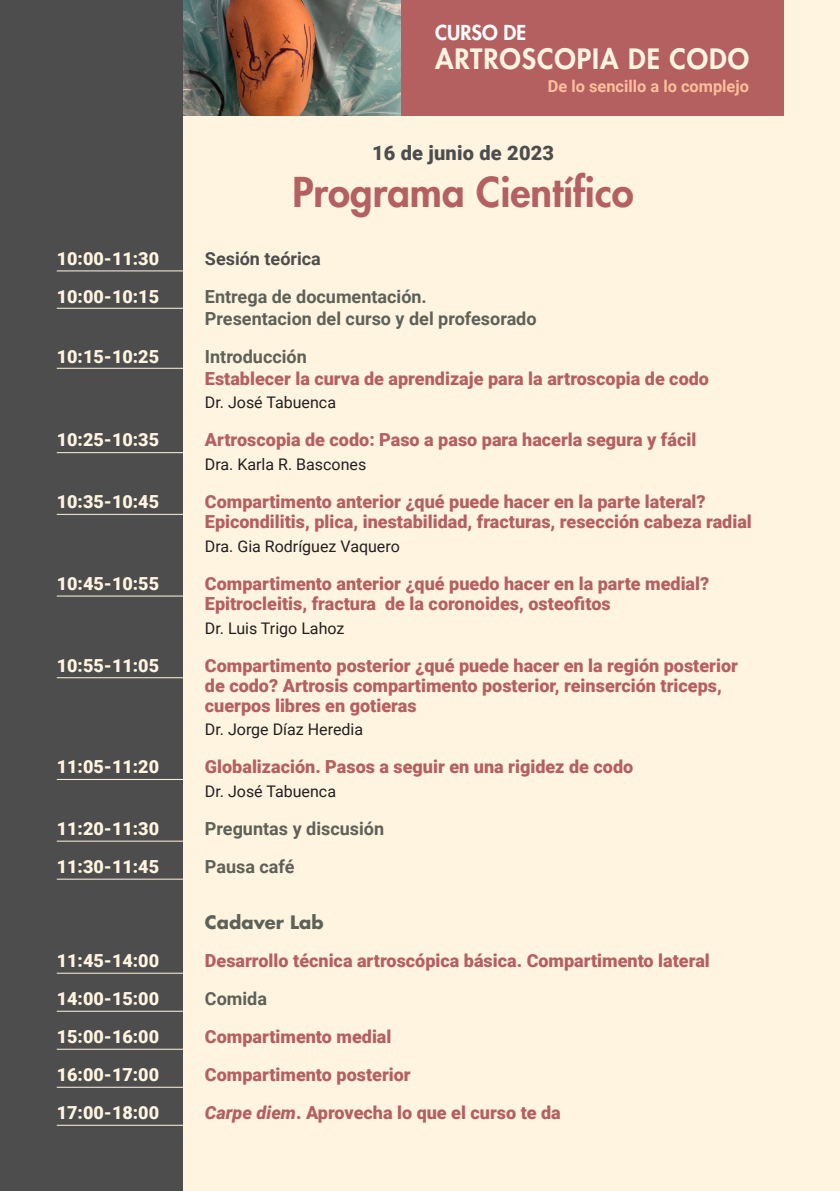
<style>
.page{position:relative;width:840px;height:1191px;background:#fff}
.page>*{position:absolute;margin:0;border:0;box-sizing:border-box;transform-origin:0 0}
.t1{font:800 40px "Futura Std";color:#b46060}
.t2{font:800 27.2px "Futura Std";letter-spacing:.035em;color:#fff4e0}
.t3{font:900 20px "Roboto";letter-spacing:.01em;color:#4d4d4d}
.t4{font:800 20px "Futura Std";color:#fff}
.t5{font:900 18px/22px "Roboto";color:#b46060}
.t6{font:900 18px "Roboto";color:#fff4e0}
.t7{font:700 18px/22px "Roboto";color:#5e6158}
.t8{font:700 18px "Roboto";color:#4d4d4d}
.t9{font:700 18px "Futura Std";color:#5e6158}
.t10{font:700 16.4px "Roboto";color:#ffbf9b}
.t11{font:16px "Roboto";color:#231f20}
.s1{font-weight:700;color:#5e6158}
.s2{font-style:italic}
</style>
<div class="page">
<div style="left:0;top:0;width:839px;height:1191px;background:#fff4e0"></div>
<img style="left:183px;top:0;width:217px;height:115px">
<div style="left:401px;top:0;width:381px;height:115px;background:#b46060"></div>
<div style="left:0;top:0;width:183px;height:1191px;background:#4d4d4d"></div>
<hr style="left:57px;top:270px;width:137px;height:1px;background:#fff4e0">
<hr style="left:57px;top:308px;width:137px;height:1px;background:#fff4e0">
<hr style="left:57px;top:368px;width:137px;height:1px;background:#fff4e0">
<hr style="left:57px;top:452px;width:137px;height:1px;background:#fff4e0">
<hr style="left:57px;top:514px;width:137px;height:1px;background:#fff4e0">
<hr style="left:57px;top:595px;width:137px;height:1px;background:#fff4e0">
<hr style="left:57px;top:677px;width:137px;height:1px;background:#fff4e0">
<hr style="left:57px;top:779px;width:137px;height:1px;background:#fff4e0">
<hr style="left:57px;top:840px;width:137px;height:1px;background:#fff4e0">
<hr style="left:57px;top:878px;width:137px;height:1px;background:#fff4e0">
<hr style="left:57px;top:972px;width:137px;height:1px;background:#fff4e0">
<hr style="left:57px;top:1010px;width:137px;height:1px;background:#fff4e0">
<hr style="left:57px;top:1048px;width:137px;height:1px;background:#fff4e0">
<hr style="left:57px;top:1086px;width:137px;height:1px;background:#fff4e0">
<hr style="left:57px;top:1124px;width:137px;height:1px;background:#fff4e0">
<p class="t4" style="left:435px;top:20px;width:93px">CURSO DE</p>
<p class="t2" style="left:435px;top:42px;width:315px">ARTROSCOPIA DE CODO</p>
<p class="t10" style="left:547px;top:74px;width:203px">De lo sencillo a lo complejo</p>
<p class="t3" style="left:372px;top:139px;width:183px">16 de junio de 2023</p>
<p class="t1" style="left:292px;top:167px;width:343px">Programa Científico</p>
<p class="t6" style="left:57px;top:246px;width:104px">10:00-11:30</p>
<p class="t8" style="left:205px;top:246px;width:117px">Sesión teórica</p>
<p class="t6" style="left:57px;top:284px;width:104px">10:00-10:15</p>
<p class="t7" style="left:205px;top:285px;width:333px">Entrega de documentación.<br>Presentacion del curso y del profesorado</p>
<p class="t6" style="left:57px;top:344px;width:104px">10:15-10:25</p>
<p class="t5" style="left:205px;top:345px;width:505px"><span class="s1">Introducción<br></span>Establecer la curva de aprendizaje para la artroscopia de codo</p>
<p class="t11" style="left:205px;top:391px;width:132px">Dr. José Tabuenca</p>
<p class="t6" style="left:57px;top:427px;width:104px">10:25-10:35</p>
<p class="t5" style="left:205px;top:428px;width:492px">Artroscopia de codo: Paso a paso para hacerla segura y fácil</p>
<p class="t11" style="left:205px;top:453px;width:163px">Dra. Karla R. Bascones</p>
<p class="t6" style="left:57px;top:489px;width:104px">10:35-10:45</p>
<p class="t5" style="left:205px;top:490px;width:502px">Compartimento anterior ¿qué puede hacer en la parte lateral?</p>
<p class="t5" style="left:205px;top:510px;width:548px">Epicondilitis, plica, inestabilidad, fracturas, resección cabeza radial</p>
<p class="t11" style="left:205px;top:535px;width:196px">Dra. Gia Rodríguez Vaquero</p>
<p class="t6" style="left:57px;top:571px;width:104px">10:45-10:55</p>
<p class="t5" style="left:205px;top:572px;width:505px">Compartimento anterior ¿qué puedo hacer en la parte medial?</p>
<p class="t5" style="left:205px;top:592px;width:407px">Epitrocleitis, fractura de la coronoides, osteofitos</p>
<p class="t11" style="left:205px;top:616px;width:141px">Dr. Luis Trigo Lahoz</p>
<p class="t6" style="left:57px;top:652px;width:104px">10:55-11:05</p>
<p class="t5" style="left:205px;top:653px;width:534px">Compartimento posterior ¿qué puede hacer en la región posterior</p>
<p class="t5" style="left:205px;top:674px;width:518px;line-height:20px">de codo? Artrosis compartimento posterior, reinserción triceps, cuerpos libres en gotieras</p>
<p class="t11" style="left:205px;top:718px;width:160px">Dr. Jorge Díaz Heredia</p>
<p class="t6" style="left:57px;top:754px;width:104px">11:05-11:20</p>
<p class="t5" style="left:205px;top:755px;width:429px">Globalización. Pasos a seguir en una rigidez de codo</p>
<p class="t11" style="left:205px;top:780px;width:132px">Dr. José Tabuenca</p>
<p class="t6" style="left:57px;top:816px;width:104px">11:20-11:30</p>
<p class="t7" style="left:205px;top:817px;width:181px">Preguntas y discusión</p>
<p class="t6" style="left:57px;top:854px;width:104px">11:30-11:45</p>
<p class="t7" style="left:205px;top:855px;width:91px">Pausa café</p>
<p class="t9" style="left:205px;top:910px;width:120px">Cadaver Lab</p>
<p class="t6" style="left:57px;top:948px;width:104px">11:45-14:00</p>
<p class="t5" style="left:205px;top:949px;width:506px">Desarrollo técnica artroscópica básica. Compartimento lateral</p>
<p class="t6" style="left:57px;top:986px;width:104px">14:00-15:00</p>
<p class="t7" style="left:205px;top:987px;width:64px">Comida</p>
<p class="t6" style="left:57px;top:1024px;width:104px">15:00-16:00</p>
<p class="t5" style="left:205px;top:1025px;width:188px">Compartimento medial</p>
<p class="t6" style="left:57px;top:1062px;width:104px">16:00-17:00</p>
<p class="t5" style="left:205px;top:1063px;width:207px">Compartimento posterior</p>
<p class="t6" style="left:57px;top:1100px;width:104px">17:00-18:00</p>
<p class="t5" style="left:205px;top:1101px;width:357px"><span class="s2">Carpe diem</span>. Aprovecha lo que el curso te da</p>
</div>
